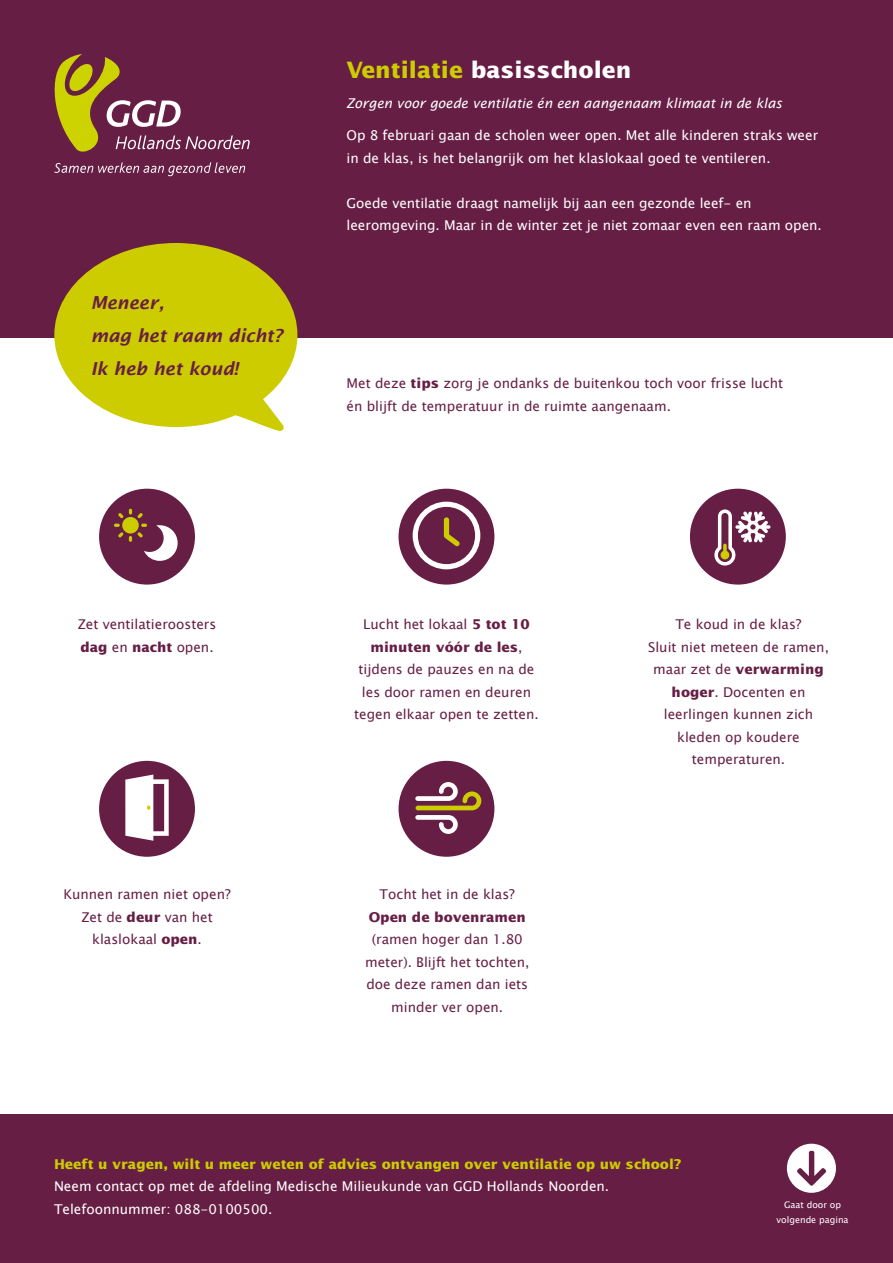
<style>
.page{position:relative;width:893px;height:1263px;background:#fff}
.page>*{position:absolute;margin:0;border:0;box-sizing:border-box;transform-origin:0 0}
.t1{font:700 22.5px "Lucida Sans";color:#fff}
.t2{font:italic 600 18px/33px "Lucida Sans";color:#671e45}
.t3{font:13.5px/22.5px "Lucida Sans Unicode";color:#671e45;text-align:center}
.t4{font:13.5px/22.5px "Lucida Sans Unicode";color:#fff}
.t5{font:700 13.5px "Lucida Sans";color:#cc0}
.t6{font:700 13.5px "Lucida Sans";color:#671e45}
.t7{font:italic 13.5px "Lucida Sans";color:#fff}
.t8{font:9px/15px "Lucida Sans Unicode";color:#fff;text-align:center}
.s1{color:#cc0}
.s2{font-family:"Lucida Sans";font-weight:700}
.s3{font-family:"Lucida Sans Unicode";font-weight:400}
</style>
<div class="page">
<div style="left:0;top:0;width:893px;height:337px;background:#671e45"></div>
<svg style="left:54px;top:54px;width:196px;height:122px"></svg>
<div style="left:99px;top:489px;width:96px;height:96px;background:#671e45;border-radius:50%"></div>
<div style="left:399px;top:489px;width:95px;height:96px;background:#671e45;border-radius:50%"></div>
<div style="left:690px;top:489px;width:96px;height:96px;background:#671e45;border-radius:50%"></div>
<div style="left:99px;top:761px;width:96px;height:96px;background:#671e45;border-radius:50%"></div>
<div style="left:399px;top:761px;width:95px;height:96px;background:#671e45;border-radius:50%"></div>
<svg style="left:413px;top:502px;width:67px;height:67px"></svg>
<svg style="left:714px;top:509px;width:56px;height:56px"></svg>
<div style="left:122px;top:517px;width:17px;height:16px;background:#cc0;border-radius:50%"></div>
<svg style="left:118px;top:509px;width:25px;height:9px"></svg>
<svg style="left:114px;top:524px;width:64px;height:37px"></svg>
<svg style="left:125px;top:774px;width:44px;height:67px"></svg>
<svg style="left:415px;top:782px;width:66px;height:52px"></svg>
<div style="left:0;top:1114px;width:893px;height:149px;background:#671e45"></div>
<svg style="left:54px;top:243px;width:243px;height:188px;fill:#cc0"></svg>
<div style="left:787px;top:1144px;width:49px;height:49px;background:#fff;border-radius:50%"></div>
<svg style="left:797px;top:1151px;width:29px;height:35px"></svg>
<h1 class="t1" style="left:347px;top:57px;width:286px"><span class="s1">Ventilatie</span> basisscholen</h1>
<p class="t7" style="left:347px;top:96px;width:437px">Zorgen voor goede ventilatie én een aangenaam klimaat in de klas</p>
<h2 class="t2" style="left:91px;top:286px;width:194px">Meneer,<br>mag het raam dicht?<br>Ik heb het koud!</h2>
<p class="t4" style="left:347px;top:124px;width:473px">Op 8 februari gaan de scholen weer open. Met alle kinderen straks weer in de klas, is het belangrijk om het klaslokaal goed te ventileren.</p>
<p class="t4" style="left:347px;top:192px;width:477px">Goede ventilatie draagt namelijk bij aan een gezonde leef- en leeromgeving. Maar in de winter zet je niet zomaar even een raam open.</p>
<p class="t3" style="left:347px;top:372px;width:438px;text-align:left">Met deze <span class="s2">tips</span> zorg je ondanks de buitenkou toch voor frisse lucht én blijft de temperatuur in de ruimte aangenaam.</p>
<p class="t3" style="left:78px;top:613px;width:140px">Zet ventilatieroosters</p>
<p class="t6" style="left:80px;top:639px;width:135px">dag <span class="s3">en</span> nacht <span class="s3">open.</span></p>
<p class="t3" style="left:63px;top:883px;width:169px">Kunnen ramen niet open?<br>Zet de <span class="s2">deur</span> van het klaslokaal <span class="s2">open</span>.</p>
<p class="t3" style="left:363px;top:613px;width:168px">Lucht het lokaal <span class="s2">5 tot 10</span></p>
<p class="t6" style="left:370px;top:639px;width:154px">minuten vóór de les<span class="s3">,</span></p>
<p class="t3" style="left:354px;top:658px;width:186px">tijdens de pauzes en na de les door ramen en deuren tegen elkaar open te zetten.</p>
<p class="t3" style="left:380px;top:883px;width:137px">Tocht het in de klas?</p>
<p class="t6" style="left:369px;top:909px;width:159px">Open de bovenramen</p>
<p class="t3" style="left:365px;top:928px;width:166px">(ramen hoger dan 1.80 meter). Blijft het tochten, doe deze ramen dan iets minder ver open.</p>
<p class="t3" style="left:648px;top:613px;width:182px">Te koud in de klas?<br>Sluit niet meteen de ramen,</p>
<p class="t6" style="left:653px;top:662px;width:172px"><span class="s3">maar zet de</span> verwarming</p>
<p class="t3" style="left:664px;top:681px;width:151px"><span class="s2">hoger</span>. Docenten en leerlingen kunnen zich kleden op koudere temperaturen.</p>
<p class="t5" style="left:54px;top:1156px;width:629px">Heeft u vragen, wilt u meer weten of advies ontvangen over ventilatie op uw school?</p>
<p class="t4" style="left:54px;top:1175px;width:557px">Neem contact op met de afdeling Medische Milieukunde van GGD Hollands Noorden.<br>Telefoonnummer: 088-0100500.</p>
<p class="t8" style="left:777px;top:1197px;width:73px">Gaat door op volgende pagina</p>
</div>
